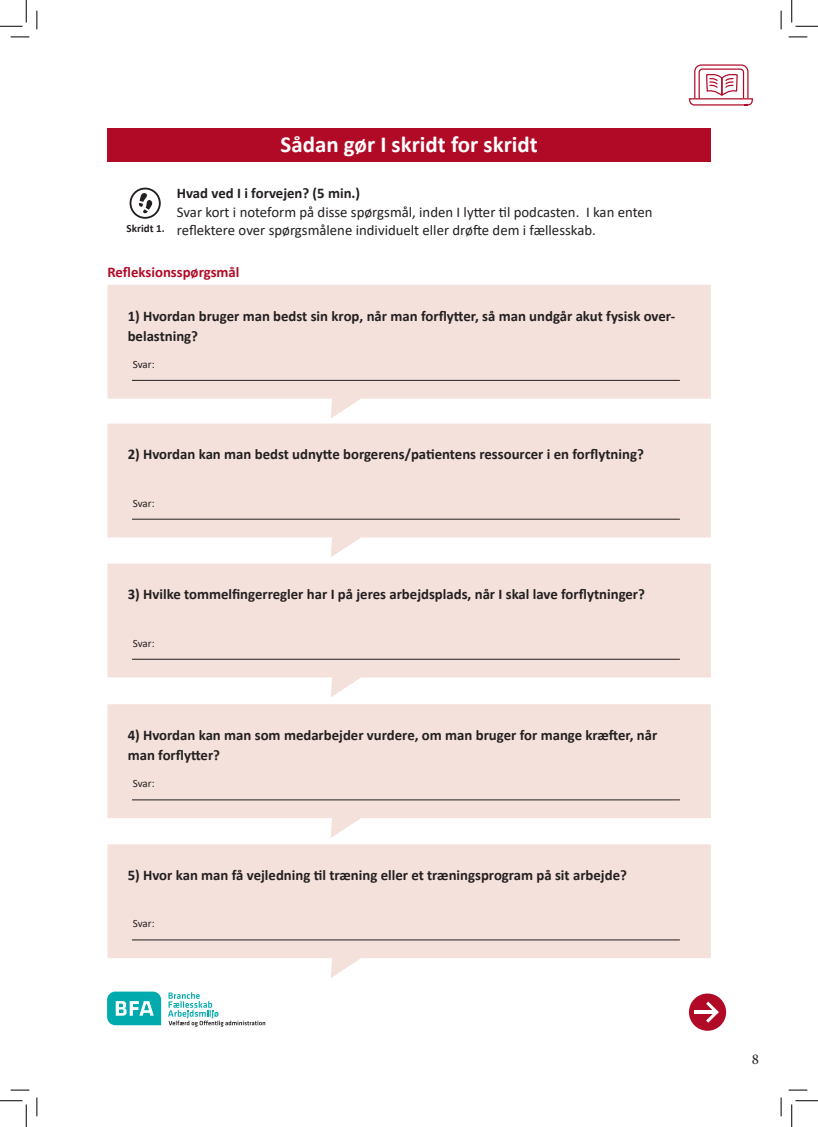
<style>
.page{position:relative;width:818px;height:1127px;background:#fff}
.page>*{position:absolute;margin:0;border:0;box-sizing:border-box;transform-origin:0 0}
.t1{font:700 22.88px "Calibri";color:#fff}
.t2{font:15px "Minion Pro";color:#231f20}
.t3{font:700 14.75px/20.2px "Calibri";color:#231f20}
.t4{font:14.75px/18.5px "Calibri";color:#231f20}
.t5{font:700 14.75px "Calibri";color:#b00a27}
.t6{font:11.12px "Calibri";letter-spacing:-.01em;color:#231f20}
.t7{font:700 11.12px "Calibri";color:#231f20}
</style>
<div class="page">
<div style="left:108px;top:128px;width:603px;height:34px;background:#b00a27"></div>
<div style="left:689px;top:993px;width:37px;height:37px;background:#b00a27;border-radius:50%"></div>
<hr style="left:694px;top:1010px;width:21px;height:3px;background:#fff">
<svg style="left:706px;top:1001px;width:13px;height:21px"></svg>
<svg style="left:108px;top:704px;width:603px;height:134px;background:#f5e4df"></svg>
<svg style="left:108px;top:423px;width:603px;height:134px;fill:#f5e1db"></svg>
<svg style="left:108px;top:285px;width:603px;height:133px;background:#f6e5df"></svg>
<hr style="left:132px;top:799px;width:548px;height:1px;background:#231f20">
<hr style="left:132px;top:519px;width:548px;height:1px;background:#231f20">
<hr style="left:132px;top:380px;width:548px;height:1px;background:#231f20">
<svg style="left:108px;top:844px;width:603px;height:133px;background:#f5e4df"></svg>
<svg style="left:108px;top:563px;width:603px;height:134px;background:#f6e5e0"></svg>
<hr style="left:132px;top:939px;width:548px;height:1px;background:#231f20">
<hr style="left:132px;top:659px;width:548px;height:1px;background:#231f20">
<div style="left:130px;top:187px;width:31px;height:32px;border:2px solid #231f20;border-radius:50%"></div>
<svg style="left:138px;top:191px;width:18px;height:23px"></svg>
<svg style="left:688px;top:64px;width:65px;height:42px"></svg>
<svg style="left:107px;top:991px;width:54px;height:33px;background:#36bbbe"></svg>
<svg style="left:168px;top:992px;width:97px;height:34px"></svg>
<svg style="left:11px;top:36px;width:18px;height:2px"></svg>
<svg style="left:788px;top:36px;width:19px;height:2px"></svg>
<svg style="left:11px;top:1089px;width:18px;height:1px"></svg>
<svg style="left:788px;top:1089px;width:19px;height:1px"></svg>
<svg style="left:36px;top:11px;width:2px;height:18px"></svg>
<svg style="left:36px;top:1097px;width:2px;height:18px"></svg>
<svg style="left:780px;top:11px;width:2px;height:18px"></svg>
<svg style="left:780px;top:1097px;width:2px;height:18px"></svg>
<svg style="left:0;top:0;width:27px;height:27px"></svg>
<svg style="left:0;top:1100px;width:27px;height:26px"></svg>
<svg style="left:791px;top:0;width:27px;height:27px"></svg>
<svg style="left:791px;top:1100px;width:27px;height:26px"></svg>
<p class="t7" style="left:127px;top:220px;width:40px">Skridt 1.</p>
<p class="t1" style="left:281px;top:128px;width:259px">Sådan gør I skridt for skridt</p>
<p class="t3" style="left:177px;top:183px;width:185px">Hvad ved I i forvejen? (5 min.)</p>
<p class="t4" style="left:177px;top:202px;width:477px">Svar kort i noteform på disse spørgsmål, inden I lytter til podcasten. I kan enten reflektere over spørgsmålene individuelt eller drøfte dem i fællesskab.</p>
<p class="t5" style="left:108px;top:261px;width:133px">Refleksionsspørgsmål</p>
<p class="t3" style="left:128px;top:305px;width:549px">1) Hvordan bruger man bedst sin krop, når man forflytter, så man undgår akut fysisk over&shy;belastning?</p>
<p class="t6" style="left:133px;top:356px;width:23px">Svar:</p>
<p class="t3" style="left:128px;top:444px;width:518px">2) Hvordan kan man bedst udnytte borgerens/patientens ressourcer i en forflytning?</p>
<p class="t6" style="left:133px;top:495px;width:23px">Svar:</p>
<p class="t3" style="left:128px;top:584px;width:519px">3) Hvilke tommelfingerregler har I på jeres arbejdsplads, når I skal lave forflytninger?</p>
<p class="t6" style="left:133px;top:635px;width:23px">Svar:</p>
<p class="t3" style="left:128px;top:724px;width:531px">4) Hvordan kan man som medarbejder vurdere, om man bruger for mange kræfter, når man forflytter?</p>
<p class="t6" style="left:133px;top:775px;width:23px">Svar:</p>
<p class="t3" style="left:128px;top:864px;width:501px">5) Hvor kan man få vejledning til træning eller et træningsprogram på sit arbejde?</p>
<p class="t6" style="left:133px;top:915px;width:23px">Svar:</p>
<p class="t2" style="left:752px;top:1048px;width:9px">8</p>
</div>
